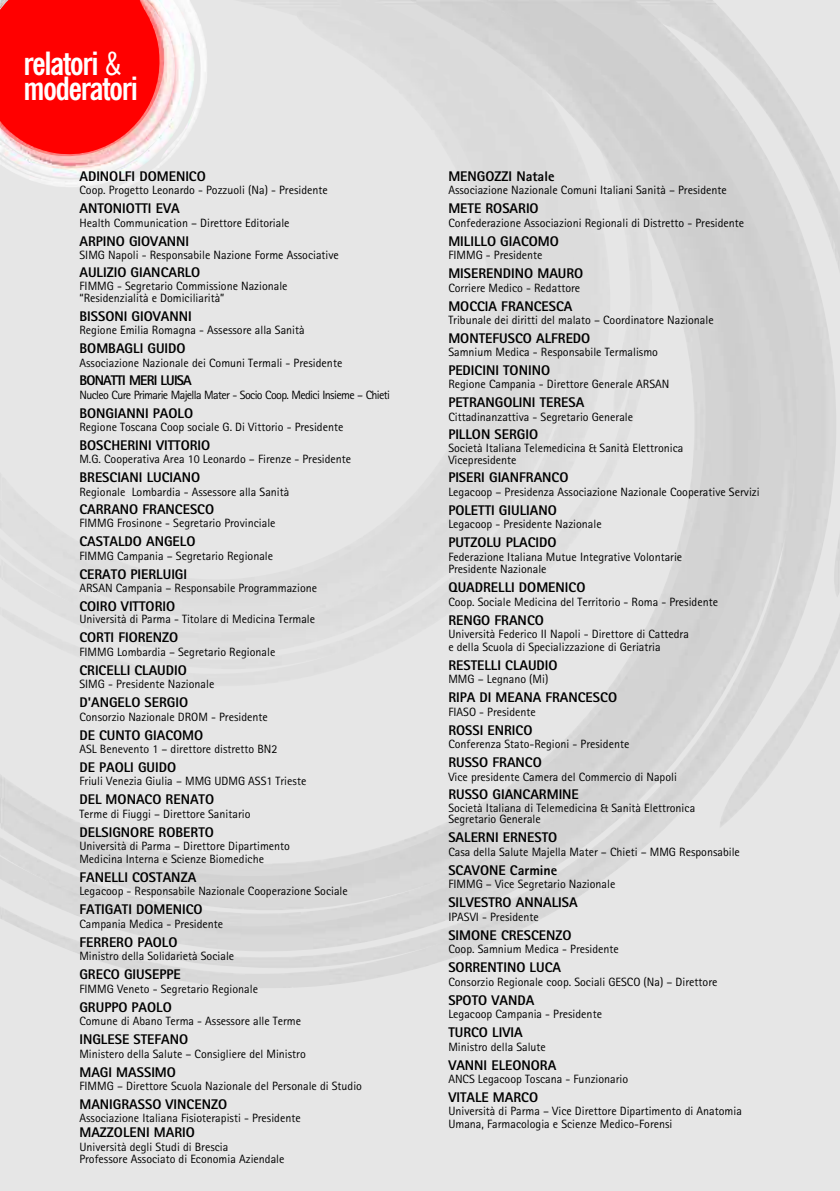
<style>
.page{position:relative;width:840px;height:1191px;background:#fff}
.page>*{position:absolute;margin:0;border:0;box-sizing:border-box;transform-origin:0 0}
.t1{font:700 condensed 32px/24.6px "News Gothic BT";letter-spacing:-.04em;color:#fff}
.t2{font:700 14px "Rotis Sans Serif";color:#000}
.t3{font:700 14px "Rotis Sans Serif";letter-spacing:-.06em;color:#000}
.t4{font:12px/12.6px "Rotis Sans Serif";color:#000}
.t5{font:12px "Rotis Sans Serif";letter-spacing:-.05em;color:#000}
.s1{font-weight:400}
</style>
<div class="page">
<div style="left:0;top:0;width:839px;height:1191px;background:#e6e6e6"></div>
<img style="left:0;top:33px;width:760px;height:879px">
<img style="left:41px;top:13px;width:168px;height:178px">
<img style="left:0;top:0;width:196px;height:188px">
<img style="left:0;top:0;width:185px;height:179px">
<img style="left:0;top:0;width:176px;height:169px">
<h1 class="t1" style="left:24px;top:55px;width:116px">relatori <span class="s1">&amp; </span>moderatori</h1>
<p class="t2" style="left:79px;top:171px;width:128px">ADINOLFI DOMENICO</p>
<p class="t2" style="left:448px;top:171px;width:108px">MENGOZZI Natale</p>
<p class="t4" style="left:79px;top:185px;width:250px">Coop. Progetto Leonardo - Pozzuoli (Na) - Presidente</p>
<p class="t4" style="left:448px;top:185px;width:280px">Associazione Nazionale Comuni Italiani Sanità – Presidente</p>
<p class="t2" style="left:79px;top:204px;width:102px">ANTONIOTTI EVA</p>
<p class="t2" style="left:448px;top:204px;width:92px">METE ROSARIO</p>
<p class="t4" style="left:79px;top:218px;width:211px">Health Communication – Direttore Editoriale</p>
<p class="t4" style="left:448px;top:218px;width:297px">Confederazione Associazioni Regionali di Distretto - Presidente</p>
<p class="t2" style="left:79px;top:236px;width:111px">ARPINO GIOVANNI</p>
<p class="t2" style="left:448px;top:236px;width:112px">MILILLO GIACOMO</p>
<p class="t4" style="left:79px;top:250px;width:261px">SIMG Napoli - Responsabile Nazione Forme Associative</p>
<p class="t4" style="left:448px;top:250px;width:96px">FIMMG - Presidente</p>
<p class="t2" style="left:79px;top:268px;width:122px">AULIZIO GIANCARLO</p>
<p class="t2" style="left:448px;top:268px;width:136px">MISERENDINO MAURO</p>
<p class="t4" style="left:79px;top:281px;width:209px">FIMMG - Segretario Commissione Nazionale</p>
<p class="t4" style="left:448px;top:282px;width:133px">Corriere Medico - Redattore</p>
<p class="t4" style="left:79px;top:293px;width:146px">“Residenzialità e Domiciliarità”</p>
<p class="t2" style="left:448px;top:301px;width:125px">MOCCIA FRANCESCA</p>
<p class="t2" style="left:79px;top:311px;width:114px">BISSONI GIOVANNI</p>
<p class="t4" style="left:448px;top:315px;width:267px">Tribunale dei diritti del malato – Coordinatore Nazionale</p>
<p class="t4" style="left:79px;top:325px;width:227px">Regione Emilia Romagna - Assessore alla Sanità</p>
<p class="t2" style="left:448px;top:333px;width:143px">MONTEFUSCO ALFREDO</p>
<p class="t2" style="left:79px;top:344px;width:108px">BOMBAGLI GUIDO</p>
<p class="t4" style="left:448px;top:347px;width:211px">Samnium Medica - Responsabile Termalismo</p>
<p class="t4" style="left:79px;top:358px;width:264px">Associazione Nazionale dei Comuni Termali - Presidente</p>
<p class="t2" style="left:448px;top:365px;width:103px">PEDICINI TONINO</p>
<p class="t3" style="left:79px;top:375px;width:114px">BONATTI MERI LUISA</p>
<p class="t4" style="left:448px;top:379px;width:222px">Regione Campania - Direttore Generale ARSAN</p>
<p class="t5" style="left:79px;top:390px;width:312px">Nucleo Cure Primarie Majella Mater - Socio Coop. Medici Insieme – Chieti</p>
<p class="t2" style="left:448px;top:397px;width:137px">PETRANGOLINI TERESA</p>
<p class="t2" style="left:79px;top:408px;width:115px">BONGIANNI PAOLO</p>
<p class="t4" style="left:448px;top:411px;width:186px">Cittadinanzattiva - Segretario Generale</p>
<p class="t4" style="left:79px;top:422px;width:265px">Regione Toscana Coop sociale G. Di Vittorio - Presidente</p>
<p class="t2" style="left:448px;top:429px;width:91px">PILLON SERGIO</p>
<p class="t2" style="left:79px;top:440px;width:132px">BOSCHERINI VITTORIO</p>
<p class="t4" style="left:448px;top:442px;width:236px">Società Italiana Telemedicina &amp; Sanità Elettronica</p>
<p class="t4" style="left:79px;top:454px;width:273px">M.G. Cooperativa Area 10 Leonardo – Firenze - Presidente</p>
<p class="t4" style="left:448px;top:454px;width:70px">Vicepresidente</p>
<p class="t2" style="left:79px;top:473px;width:122px">BRESCIANI LUCIANO</p>
<p class="t2" style="left:448px;top:473px;width:122px">PISERI GIANFRANCO</p>
<p class="t4" style="left:79px;top:487px;width:211px">Regionale Lombardia - Assessore alla Sanità</p>
<p class="t4" style="left:448px;top:487px;width:312px">Legacoop – Presidenza Associazione Nazionale Cooperative Servizi</p>
<p class="t2" style="left:79px;top:504px;width:136px">CARRANO FRANCESCO</p>
<p class="t2" style="left:448px;top:505px;width:110px">POLETTI GIULIANO</p>
<p class="t4" style="left:79px;top:518px;width:197px">FIMMG Frosinone - Segretario Provinciale</p>
<p class="t4" style="left:448px;top:519px;width:155px">Legacoop - Presidente Nazionale</p>
<p class="t2" style="left:79px;top:537px;width:117px">CASTALDO ANGELO</p>
<p class="t2" style="left:448px;top:538px;width:110px">PUTZOLU PLACIDO</p>
<p class="t4" style="left:79px;top:551px;width:195px">FIMMG Campania – Segretario Regionale</p>
<p class="t4" style="left:448px;top:551px;width:235px">Federazione Italiana Mutue Integrative Volontarie<br>Presidente Nazionale</p>
<p class="t2" style="left:79px;top:569px;width:109px">CERATO PIERLUIGI</p>
<p class="t4" style="left:79px;top:583px;width:239px">ARSAN Campania – Responsabile Programmazione</p>
<p class="t2" style="left:448px;top:583px;width:138px">QUADRELLI DOMENICO</p>
<p class="t4" style="left:448px;top:596px;width:271px">Coop. Sociale Medicina del Territorio - Roma - Presidente</p>
<p class="t2" style="left:79px;top:601px;width:97px">COIRO VITTORIO</p>
<p class="t4" style="left:79px;top:614px;width:237px">Università di Parma - Titolare di Medicina Termale</p>
<p class="t2" style="left:448px;top:615px;width:97px">RENGO FRANCO</p>
<p class="t4" style="left:448px;top:629px;width:242px">Università Federico II Napoli - Direttore di Cattedra</p>
<p class="t2" style="left:79px;top:632px;width:100px">CORTI FIORENZO</p>
<p class="t4" style="left:448px;top:642px;width:214px">e della Scuola di Specializzazione di Geriatria</p>
<p class="t4" style="left:79px;top:646px;width:197px">FIMMG Lombardia – Segretario Regionale</p>
<p class="t2" style="left:448px;top:660px;width:111px">RESTELLI CLAUDIO</p>
<p class="t2" style="left:79px;top:665px;width:109px">CRICELLI CLAUDIO</p>
<p class="t4" style="left:448px;top:674px;width:101px">MMG – Legnano (Mi)</p>
<p class="t4" style="left:79px;top:679px;width:136px">SIMG - Presidente Nazionale</p>
<p class="t2" style="left:79px;top:697px;width:110px">D'ANGELO SERGIO</p>
<p class="t4" style="left:79px;top:711px;width:190px">Consorzio Nazionale DROM - Presidente</p>
<p class="t2" style="left:79px;top:730px;width:125px">DE CUNTO GIACOMO</p>
<p class="t4" style="left:79px;top:744px;width:199px">ASL Benevento 1 – direttore distretto BN2</p>
<p class="t2" style="left:79px;top:762px;width:98px">DE PAOLI GUIDO</p>
<p class="t4" style="left:79px;top:776px;width:228px">Friuli Venezia Giulia – MMG UDMG ASS1 Trieste</p>
<p class="t2" style="left:79px;top:794px;width:136px">DEL MONACO RENATO</p>
<p class="t4" style="left:79px;top:808px;width:172px">Terme di Fiuggi – Direttore Sanitario</p>
<p class="t2" style="left:79px;top:827px;width:136px">DELSIGNORE ROBERTO</p>
<p class="t4" style="left:79px;top:841px;width:212px">Università di Parma – Direttore Dipartimento</p>
<p class="t4" style="left:79px;top:853px;width:186px">Medicina Interna e Scienze Biomediche</p>
<p class="t2" style="left:79px;top:872px;width:118px">FANELLI COSTANZA</p>
<p class="t4" style="left:79px;top:886px;width:270px">Legacoop - Responsabile Nazionale Cooperazione Sociale</p>
<p class="t2" style="left:79px;top:904px;width:125px">FATIGATI DOMENICO</p>
<p class="t4" style="left:79px;top:918px;width:145px">Campania Medica - Presidente</p>
<p class="t2" style="left:79px;top:937px;width:100px">FERRERO PAOLO</p>
<p class="t4" style="left:79px;top:951px;width:156px">Ministro della Solidarietà Sociale</p>
<p class="t2" style="left:79px;top:969px;width:103px">GRECO GIUSEPPE</p>
<p class="t4" style="left:79px;top:983px;width:180px">FIMMG Veneto - Segretario Regionale</p>
<p class="t2" style="left:79px;top:1002px;width:94px">GRUPPO PAOLO</p>
<p class="t4" style="left:79px;top:1016px;width:223px">Comune di Abano Terma - Assessore alle Terme</p>
<p class="t2" style="left:79px;top:1034px;width:110px">INGLESE STEFANO</p>
<p class="t4" style="left:79px;top:1048px;width:228px">Ministero della Salute – Consigliere del Ministro</p>
<p class="t2" style="left:79px;top:1067px;width:98px">MAGI MASSIMO</p>
<p class="t4" style="left:79px;top:1080px;width:284px">FIMMG – Direttore Scuola Nazionale del Personale di Studio</p>
<p class="t2" style="left:79px;top:1099px;width:149px">MANIGRASSO VINCENZO</p>
<p class="t4" style="left:79px;top:1113px;width:223px">Associazione Italiana Fisioterapisti - Presidente</p>
<p class="t2" style="left:79px;top:1127px;width:117px">MAZZOLENI MARIO</p>
<p class="t4" style="left:79px;top:1141px;width:206px">Università degli Studi di Brescia<br>Professore Associato di Economia Aziendale</p>
<p class="t2" style="left:448px;top:692px;width:170px">RIPA DI MEANA FRANCESCO</p>
<p class="t4" style="left:448px;top:706px;width:89px">FIASO - Presidente</p>
<p class="t2" style="left:448px;top:725px;width:86px">ROSSI ENRICO</p>
<p class="t4" style="left:448px;top:739px;width:182px">Conferenza Stato-Regioni - Presidente</p>
<p class="t2" style="left:448px;top:757px;width:95px">RUSSO FRANCO</p>
<p class="t4" style="left:448px;top:771px;width:230px">Vice presidente Camera del Commercio di Napoli</p>
<p class="t2" style="left:448px;top:789px;width:132px">RUSSO GIANCARMINE</p>
<p class="t4" style="left:448px;top:802px;width:248px">Società Italiana di Telemedicina &amp; Sanità Elettronica</p>
<p class="t4" style="left:448px;top:814px;width:94px">Segretario Generale</p>
<p class="t2" style="left:448px;top:832px;width:110px">SALERNI ERNESTO</p>
<p class="t4" style="left:448px;top:846px;width:293px">Casa della Salute Majella Mater – Chieti – MMG Responsabile</p>
<p class="t2" style="left:448px;top:865px;width:110px">SCAVONE Carmine</p>
<p class="t4" style="left:448px;top:879px;width:168px">FIMMG – Vice Segretario Nazionale</p>
<p class="t2" style="left:448px;top:897px;width:131px">SILVESTRO ANNALISA</p>
<p class="t4" style="left:448px;top:911px;width:92px">IPASVI - Presidente</p>
<p class="t2" style="left:448px;top:930px;width:125px">SIMONE CRESCENZO</p>
<p class="t4" style="left:448px;top:944px;width:172px">Coop. Samnium Medica - Presidente</p>
<p class="t2" style="left:448px;top:962px;width:114px">SORRENTINO LUCA</p>
<p class="t4" style="left:448px;top:976px;width:270px">Consorzio Regionale coop. Sociali GESCO (Na) – Direttore</p>
<p class="t2" style="left:448px;top:995px;width:87px">SPOTO VANDA</p>
<p class="t4" style="left:448px;top:1009px;width:155px">Legacoop Campania - Presidente</p>
<p class="t2" style="left:448px;top:1027px;width:76px">TURCO LIVIA</p>
<p class="t4" style="left:448px;top:1041px;width:99px">Ministro della Salute</p>
<p class="t2" style="left:448px;top:1059px;width:109px">VANNI ELEONORA</p>
<p class="t4" style="left:448px;top:1073px;width:181px">ANCS Legacoop Toscana - Funzionario</p>
<p class="t2" style="left:448px;top:1092px;width:91px">VITALE MARCO</p>
<p class="t4" style="left:448px;top:1106px;width:295px">Università di Parma – Vice Direttore Dipartimento di Anatomia</p>
<p class="t4" style="left:448px;top:1118px;width:225px">Umana, Farmacologia e Scienze Medico-Forensi</p>
</div>
